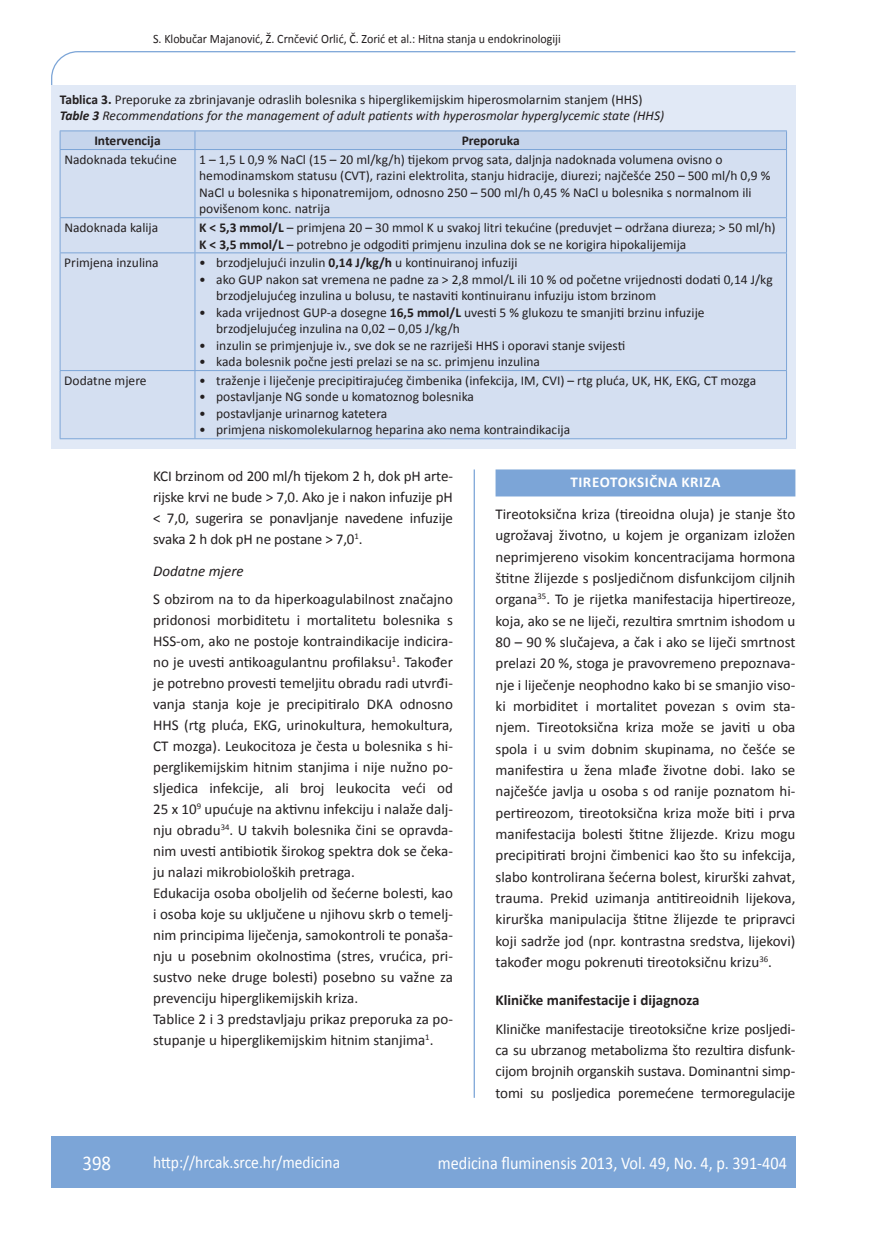
<style>
.page{position:relative;width:872px;height:1234px;background:#fff}
.page>*{position:absolute;margin:0;border:0;box-sizing:border-box;transform-origin:0 0}
.t1{font:21px "Calibri";color:#fff;scale:.9 1}
.t2{font:18px "Calibri";color:#fff;scale:.9 1}
.t3{font:17.25px "Calibri";color:#fff;scale:.9 1}
.t4{font:15px/21px "Calibri";color:#231f20;text-align:justify}
.t5{font:700 15px "Calibri";color:#231f20}
.t6{font:700 15px "Calibri";letter-spacing:.04em;color:#fff}
.t7{font:italic 15px "Calibri";color:#231f20}
.t8{font:13.5px/16.5px "Calibri";color:#231f20}
.t9{font:700 13.5px "Calibri";color:#231f20}
.t10{font:12.75px "Calibri";color:#231f20;scale:.94 1}
.s1{font-weight:700}
.s2{font-weight:700;font-style:italic}
.s3{font-style:italic}
</style>
<div class="page">
<svg style="left:51px;top:51px;width:745px;height:275px"></svg>
<hr style="left:473px;top:469px;width:2px;height:628px;background:#7ca5d7">
<div style="left:51px;top:1135px;width:744px;height:51px;background:#7ca5d7"></div>
<div style="left:495px;top:469px;width:300px;height:27px;background:#7ca5d7"></div>
<div style="left:51px;top:85px;width:744px;height:364px;background:#e1e9f6"></div>
<div style="left:61px;top:150px;width:725px;height:288px;background:#d4dff1"></div>
<hr style="left:60px;top:130px;width:135px;height:1px;background:#7ca5d7">
<hr style="left:195px;top:130px;width:592px;height:1px;background:#7ca5d7">
<div style="left:60px;top:131px;width:727px;height:18px;background:#c6d5ec"></div>
<hr style="left:60px;top:149px;width:135px;height:1px;background:#7ca5d7">
<hr style="left:60px;top:150px;width:1px;height:67px;background:#7ca5d7">
<hr style="left:195px;top:149px;width:592px;height:1px;background:#7ca5d7">
<hr style="left:195px;top:150px;width:1px;height:67px;background:#7ca5d7">
<hr style="left:786px;top:150px;width:1px;height:67px;background:#7ca5d7">
<hr style="left:60px;top:217px;width:135px;height:1px;background:#7ca5d7">
<hr style="left:60px;top:218px;width:1px;height:34px;background:#7ca5d7">
<hr style="left:195px;top:217px;width:592px;height:1px;background:#7ca5d7">
<hr style="left:195px;top:218px;width:1px;height:34px;background:#7ca5d7">
<hr style="left:786px;top:218px;width:1px;height:34px;background:#7ca5d7">
<hr style="left:60px;top:252px;width:135px;height:1px;background:#7ca5d7">
<hr style="left:60px;top:253px;width:1px;height:117px;background:#7ca5d7">
<hr style="left:195px;top:252px;width:592px;height:1px;background:#7ca5d7">
<hr style="left:195px;top:253px;width:1px;height:117px;background:#7ca5d7">
<hr style="left:786px;top:253px;width:1px;height:117px;background:#7ca5d7">
<hr style="left:60px;top:370px;width:135px;height:1px;background:#7ca5d7">
<hr style="left:60px;top:371px;width:1px;height:67px;background:#7ca5d7">
<hr style="left:195px;top:370px;width:592px;height:1px;background:#7ca5d7">
<hr style="left:195px;top:371px;width:1px;height:67px;background:#7ca5d7">
<hr style="left:786px;top:371px;width:1px;height:67px;background:#7ca5d7">
<hr style="left:60px;top:438px;width:135px;height:1px;background:#7ca5d7">
<hr style="left:195px;top:438px;width:592px;height:1px;background:#7ca5d7">
<p class="t10" style="left:153px;top:30px;width:435px">S. Klobučar Majanović, Ž. Crnčević Orlić, Č. Zorić et al.: Hitna stanja u endokrinologiji</p>
<p class="t8" style="left:60px;top:90px;width:606px"><span class="s1">Tablica 3.</span> Preporuke za zbrinjavanje odraslih bolesnika s hiperglikemijskim hiperosmolarnim stanjem (HHS)<br><span class="s2">Table 3</span> <span class="s3">Recommendations for the management of adult patients with hyperosmolar hyperglycemic state (HHS)</span></p>
<p class="t9" style="left:94px;top:132px;width:68px">Intervencija</p>
<p class="t9" style="left:461px;top:132px;width:60px">Preporuka</p>
<p class="t8" style="left:64px;top:150px;width:114px">Nadoknada tekućine</p>
<p class="t8" style="left:199px;top:150px;width:572px">1 – 1,5 L 0,9 % NaCl (15 – 20 ml/kg/h) tijekom prvog sata, daljnja nadoknada volumena ovisno o hemodinamskom statusu (CVT), razini elektrolita, stanju hidracije, diurezi; najčešće 250 – 500 ml/h 0,9 % NaCl u bolesnika s hiponatremijom, odnosno 250 – 500 ml/h 0,45 % NaCl u bolesnika s normalnom ili povišenom konc. natrija</p>
<p class="t8" style="left:64px;top:219px;width:95px">Nadoknada kalija</p>
<p class="t8" style="left:199px;top:219px;width:578px"><span class="s1">K &lt; 5,3 mmol/L</span> – primjena 20 – 30 mmol K u svakoj litri tekućine (preduvjet – održana diureza; &gt; 50 ml/h)<br><span class="s1">K &lt; 3,5 mmol/L</span> – potrebno je odgoditi primjenu inzulina dok se ne korigira hipokalijemija</p>
<p class="t8" style="left:64px;top:254px;width:96px">Primjena inzulina</p>
<p class="t8" style="left:199px;top:254px;width:320px">• brzodjelujući inzulin <span class="s1">0,14 J/kg/h</span> u kontinuiranoj infuziji</p>
<p class="t8" style="left:216px;top:270px;width:558px;text-indent:-17px">• ako GUP nakon sat vremena ne padne za &gt; 2,8 mmol/L ili 10 % od početne vrijednosti dodati 0,14 J/kg brzodjelujućeg inzulina u bolusu, te nastaviti kontinuiranu infuziju istom brzinom</p>
<p class="t8" style="left:216px;top:303px;width:490px;text-indent:-17px">• kada vrijednost GUP-a dosegne <span class="s1">16,5 mmol/L</span> uvesti 5 % glukozu te smanjiti brzinu infuzije brzodjelujućeg inzulina na 0,02 – 0,05 J/kg/h</p>
<p class="t8" style="left:199px;top:336px;width:427px">• inzulin se primjenjuje iv., sve dok se ne razriješi HHS i oporavi stanje svijesti</p>
<p class="t8" style="left:199px;top:353px;width:342px">• kada bolesnik počne jesti prelazi se na sc. primjenu inzulina</p>
<p class="t8" style="left:64px;top:371px;width:84px">Dodatne mjere</p>
<p class="t8" style="left:199px;top:371px;width:558px">• traženje i liječenje precipitirajućeg čimbenika (infekcija, IM, CVI) – rtg pluća, UK, HK, EKG, CT mozga</p>
<p class="t8" style="left:199px;top:388px;width:276px">• postavljanje NG sonde u komatoznog bolesnika</p>
<p class="t8" style="left:199px;top:404px;width:189px">• postavljanje urinarnog katetera</p>
<p class="t8" style="left:199px;top:421px;width:372px">• primjena niskomolekularnog heparina ako nema kontraindikacija</p>
<p class="t4" style="left:153px;top:464px;width:301px">KCI brzinom od 200 ml/h tijekom 2 h, dok pH arte&shy;rijske krvi ne bude &gt; 7,0. Ako je i nakon infuzije pH &lt; 7,0, sugerira se ponavljanje navedene infuzije svaka 2 h dok pH ne postane &gt; 7,0<sup>1</sup>.</p>
<p class="t7" style="left:153px;top:561px;width:92px">Dodatne mjere</p>
<p class="t4" style="left:153px;top:587px;width:301px;text-align:left">S obzirom na to da hiperkoagulabilnost značajno pridonosi morbiditetu i mortalitetu bolesnika s HSS-om, ako ne postoje kontraindikacije indicira&shy;no je uvesti antikoagulantnu profilaksu<sup>1</sup>. Također je potrebno provesti temeljitu obradu radi utvrđi&shy;vanja stanja koje je precipitiralo DKA odnosno HHS (rtg pluća, EKG, urinokultura, hemokultura, CT mozga). Leukocitoza je česta u bolesnika s hi&shy;perglikemijskim hitnim stanjima i nije nužno po&shy;sljedica infekcije, ali broj leukocita veći od 25 x 10<sup>9</sup> upućuje na aktivnu infekciju i nalaže dalj&shy;nju obradu<sup>34</sup>. U takvih bolesnika čini se opravda&shy;nim uvesti antibiotik širokog spektra dok se čeka&shy;ju nalazi mikrobioloških pretraga.<br>Edukacija osoba oboljelih od šećerne bolesti, kao i osoba koje su uključene u njihovu skrb o temelj&shy;nim principima liječenja, samokontroli te ponaša&shy;nju u posebnim okolnostima (stres, vrućica, pri&shy;sustvo neke druge bolesti) posebno su važne za prevenciju hiperglikemijskih kriza.<br>Tablice 2 i 3 predstavljaju prikaz preporuka za po&shy;stupanje u hiperglikemijskim hitnim stanjima<sup>1</sup>.</p>
<p class="t6" style="left:570px;top:472px;width:152px">TIREOTOKSIČNA KRIZA</p>
<p class="t4" style="left:495px;top:502px;width:301px">Tireotoksična kriza (tireoidna oluja) je stanje što ugrožavaj životno, u kojem je organizam izložen neprimjereno visokim koncentracijama hormona štitne žlijezde s posljedičnom disfunkcijom ciljnih organa<sup>35</sup>. To je rijetka manifestacija hipertireoze, koja, ako se ne liječi, rezultira smrtnim ishodom u 80 – 90 % slučajeva, a čak i ako se liječi smrtnost prelazi 20 %, stoga je pravovremeno prepoznava&shy;nje i liječenje neophodno kako bi se smanjio viso&shy;ki morbiditet i mortalitet povezan s ovim sta&shy;njem. Tireotoksična kriza može se javiti u oba spola i u svim dobnim skupinama, no češće se manifestira u žena mlađe životne dobi. Iako se najčešće javlja u osoba s od ranije poznatom hi&shy;pertireozom, tireotoksična kriza može biti i prva manifestacija bolesti štitne žlijezde. Krizu mogu precipitirati brojni čimbenici kao što su infekcija, slabo kontrolirana šećerna bolest, kirurški zahvat, trauma. Prekid uzimanja antitireoidnih lijekova, kirurška manipulacija štitne žlijezde te pripravci koji sadrže jod (npr. kontrastna sredstva, lijekovi) također mogu pokrenuti tireotoksičnu krizu<sup>36</sup>.</p>
<p class="t5" style="left:495px;top:990px;width:206px">Kliničke manifestacije i dijagnoza</p>
<p class="t4" style="left:495px;top:1017px;width:301px">Kliničke manifestacije tireotoksične krize posljedi&shy;ca su ubrzanog metabolizma što rezultira disfunk&shy;cijom brojnih organskih sustava. Dominantni simp&shy;tomi su posljedica poremećene termoregulacije</p>
<h1 class="t1" style="left:82px;top:1149px;width:33px">398</h1>
<p class="t3" style="left:153px;top:1150px;width:209px">http://hrcak.srce.hr/medicina</p>
<p class="t2" style="left:438px;top:1151px;width:389px">medicina fluminensis 2013, Vol. 49, No. 4, p. 391-404</p>
</div>
